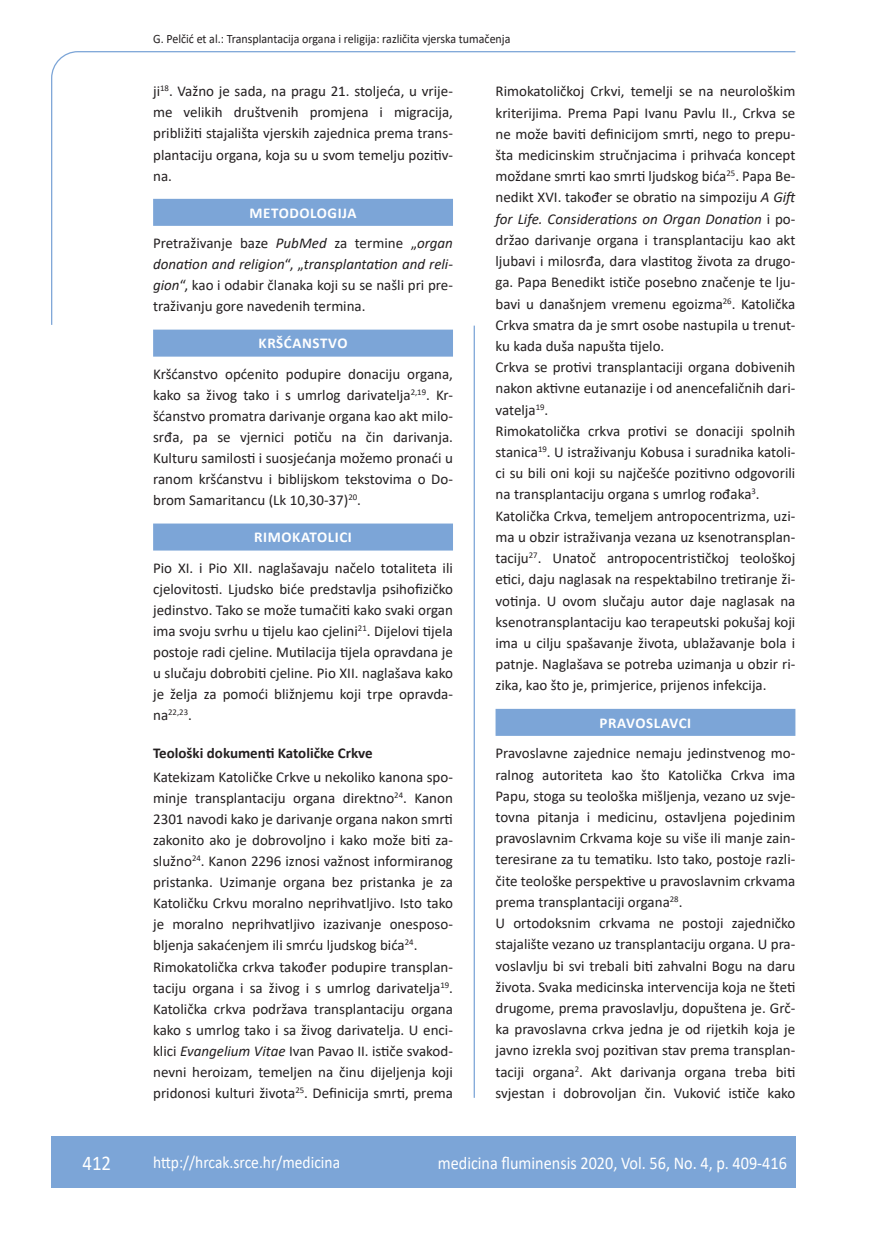
<style>
.page{position:relative;width:872px;height:1234px;background:#fff}
.page>*{position:absolute;margin:0;border:0;box-sizing:border-box;transform-origin:0 0}
.t1{font:21px "Calibri";color:#fff;scale:.9 1}
.t2{font:18px "Calibri";color:#fff;scale:.9 1}
.t3{font:17.25px "Calibri";color:#fff;scale:.9 1}
.osnovni_tekst{font:15px/21.1px "Calibri";color:#231f20;text-align:justify}
.naslov_ruler{font:700 15px "Calibri";letter-spacing:.04em;color:#fff}
.podnaslov{font:700 15px "Calibri";color:#231f20}
.glava{font:12.75px "Calibri";color:#231f20;scale:.94 1}
.osnovni_tekst-2{font:8.7px "Calibri";color:#231f20}
.s1{font-style:italic}
.s2{font-size:15px}
</style>
<div class="page">
<svg style="left:51px;top:51px;width:745px;height:274px"></svg>
<hr style="left:473px;top:325px;width:2px;height:772px;background:#7ca5d7">
<div style="left:51px;top:1135px;width:744px;height:51px;background:#7ca5d7"></div>
<div style="left:153px;top:199px;width:300px;height:27px;background:#7ca5d7"></div>
<div style="left:153px;top:329px;width:300px;height:27px;background:#7ca5d7"></div>
<div style="left:153px;top:523px;width:300px;height:27px;background:#7ca5d7"></div>
<div style="left:495px;top:708px;width:300px;height:27px;background:#7ca5d7"></div>
<p class="glava" style="left:153px;top:29px;width:382px">G. Pelčić et al.: Transplantacija organa i religija: različita vjerska tumačenja</p>
<p class="osnovni_tekst" style="left:153px;top:80px;width:301px">ji<sup>18</sup>. Važno je sada, na pragu 21. stoljeća, u vrije&shy;me velikih društvenih promjena i migracija, približiti stajališta vjerskih zajednica prema trans&shy;plantaciju organa, koja su u svom temelju pozitiv&shy;na.</p>
<p class="naslov_ruler" style="left:249px;top:202px;width:109px">METODOLOGIJA</p>
<p class="osnovni_tekst" style="left:153px;top:232px;width:301px">Pretraživanje baze <span class="s1">PubMed</span> za termine „<span class="s1">organ donation and religion</span>“, „<span class="s1">transplantation and reli&shy;gion</span>“, kao i odabir članaka koji su se našli pri pre&shy;traživanju gore navedenih termina.</p>
<p class="naslov_ruler" style="left:259px;top:333px;width:90px">KRŠĆANSTVO</p>
<p class="osnovni_tekst" style="left:153px;top:363px;width:301px">Kršćanstvo općenito podupire donaciju organa, kako sa živog tako i s umrlog darivatelja<sup>2,19</sup>. Kr&shy;šćanstvo promatra darivanje organa kao akt milo&shy;srđa, pa se vjernici potiču na čin darivanja.<br>Kulturu samilosti i suosjećanja možemo pronaći u ranom kršćanstvu i biblijskom tekstovima o Do&shy;brom Samaritancu (Lk 10,30‐37)<sup>20</sup>.</p>
<p class="naslov_ruler" style="left:254px;top:526px;width:99px">RIMOKATOLICI</p>
<p class="osnovni_tekst" style="left:153px;top:557px;width:301px">Pio XI. i Pio XII. naglašavaju načelo totaliteta ili cjelovitosti. Ljudsko biće predstavlja psihofizičko jedinstvo. Tako se može tumačiti kako svaki organ ima svoju svrhu u tijelu kao cjelini<sup>21</sup>. Dijelovi tijela postoje radi cjeline. Mutilacija tijela opravdana je u slučaju dobrobiti cjeline. Pio XII. naglašava kako je želja za pomoći bližnjemu koji trpe opravda-</p>
<p class="osnovni_tekst-2" style="left:153px;top:706px;width:40px"><span class="s2">na</span>22,23<span class="s2">.</span></p>
<p class="podnaslov" style="left:153px;top:742px;width:221px">Teološki dokumenti Katoličke Crkve</p>
<p class="osnovni_tekst" style="left:153px;top:766px;width:301px">Katekizam Katoličke Crkve u nekoliko kanona spo&shy;minje transplantaciju organa direktno<sup>24</sup>. Kanon 2301 navodi kako je darivanje organa nakon smrti zakonito ako je dobrovoljno i kako može biti za&shy;služno<sup>24</sup>. Kanon 2296 iznosi važnost informiranog pristanka. Uzimanje organa bez pristanka je za Katoličku Crkvu moralno neprihvatljivo. Isto tako je moralno neprihvatljivo izazivanje onesposo&shy;bljenja sakaćenjem ili smrću ljudskog bića<sup>24</sup>.</p>
<p class="osnovni_tekst" style="left:153px;top:955px;width:301px">Rimokatolička crkva također podupire transplan&shy;taciju organa i sa živog i s umrlog darivatelja<sup>19</sup>.<br>Katolička crkva podržava transplantaciju organa kako s umrlog tako i sa živog darivatelja. U enci&shy;klici <span class="s1">Evangelium Vitae</span> Ivan Pavao II. ističe svakod&shy;nevni heroizam, temeljen na činu dijeljenja koji pridonosi kulturi života<sup>25</sup>. Definicija smrti, prema</p>
<p class="osnovni_tekst" style="left:495px;top:80px;width:303px">Rimokatoličkoj Crkvi, temelji se na neurološkim kriterijima. Prema Papi Ivanu Pavlu II., Crkva se ne može baviti definicijom smrti, nego to prepu&shy;šta medicinskim stručnjacima i prihvaća koncept moždane smrti kao smrti ljudskog bića<sup>25</sup>. Papa Be&shy;nedikt XVI. također se obratio na simpoziju <span class="s1">A Gift for Life. Considerations on Organ Donation</span> i po&shy;držao darivanje organa i transplantaciju kao akt ljubavi i milosrđa, dara vlastitog života za drugo&shy;ga. Papa Benedikt ističe posebno značenje te lju&shy;bavi u današnjem vremenu egoizma<sup>26</sup>. Katolička Crkva smatra da je smrt osobe nastupila u trenut&shy;ku kada duša napušta tijelo.</p>
<p class="osnovni_tekst" style="left:495px;top:356px;width:301px">Crkva se protivi transplantaciji organa dobivenih nakon aktivne eutanazije i od anencefaličnih dari&shy;vatelja<sup>19</sup>.</p>
<p class="osnovni_tekst" style="left:495px;top:420px;width:301px">Rimokatolička crkva protivi se donaciji spolnih stanica<sup>19</sup>. U istraživanju Kobusa i suradnika katoli&shy;ci su bili oni koji su najčešće pozitivno odgovorili na transplantaciju organa s umrlog rođaka<sup>3</sup>.</p>
<p class="osnovni_tekst" style="left:495px;top:504px;width:301px">Katolička Crkva, temeljem antropocentrizma, uzi&shy;ma u obzir istraživanja vezana uz ksenotransplan&shy;taciju<sup>27</sup>. Unatoč antropocentrističkoj teološkoj etici, daju naglasak na respektabilno tretiranje ži&shy;votinja. U ovom slučaju autor daje naglasak na ksenotransplantaciju kao terapeutski pokušaj koji ima u cilju spašavanje života, ublažavanje bola i patnje. Naglašava se potreba uzimanja u obzir ri&shy;zika, kao što je, primjerice, prijenos infekcija.</p>
<p class="naslov_ruler" style="left:599px;top:712px;width:93px">PRAVOSLAVCI</p>
<p class="osnovni_tekst" style="left:495px;top:742px;width:301px">Pravoslavne zajednice nemaju jedinstvenog mo&shy;ralnog autoriteta kao što Katolička Crkva ima Papu, stoga su teološka mišljenja, vezano uz svje&shy;tovna pitanja i medicinu, ostavljena pojedinim pravoslavnim Crkvama koje su više ili manje zain&shy;teresirane za tu tematiku. Isto tako, postoje razli&shy;čite teološke perspektive u pravoslavnim crkvama prema transplantaciji organa<sup>28</sup>.</p>
<p class="osnovni_tekst" style="left:495px;top:911px;width:301px">U ortodoksnim crkvama ne postoji zajedničko stajalište vezano uz transplantaciju organa. U pra&shy;voslavlju bi svi trebali biti zahvalni Bogu na daru života. Svaka medicinska intervencija koja ne šteti drugome, prema pravoslavlju, dopuštena je. Grč&shy;ka pravoslavna crkva jedna je od rijetkih koja je javno izrekla svoj pozitivan stav prema transplan&shy;taciji organa<sup>2</sup>. Akt darivanja organa treba biti svjestan i dobrovoljan čin. Vuković ističe kako</p>
<p class="t1" style="left:82px;top:1147px;width:33px">412</p>
<p class="t3" style="left:153px;top:1149px;width:209px">http://hrcak.srce.hr/medicina</p>
<p class="t2" style="left:438px;top:1149px;width:389px">medicina fluminensis 2020, Vol. 56, No. 4, p. 409-416</p>
</div>
